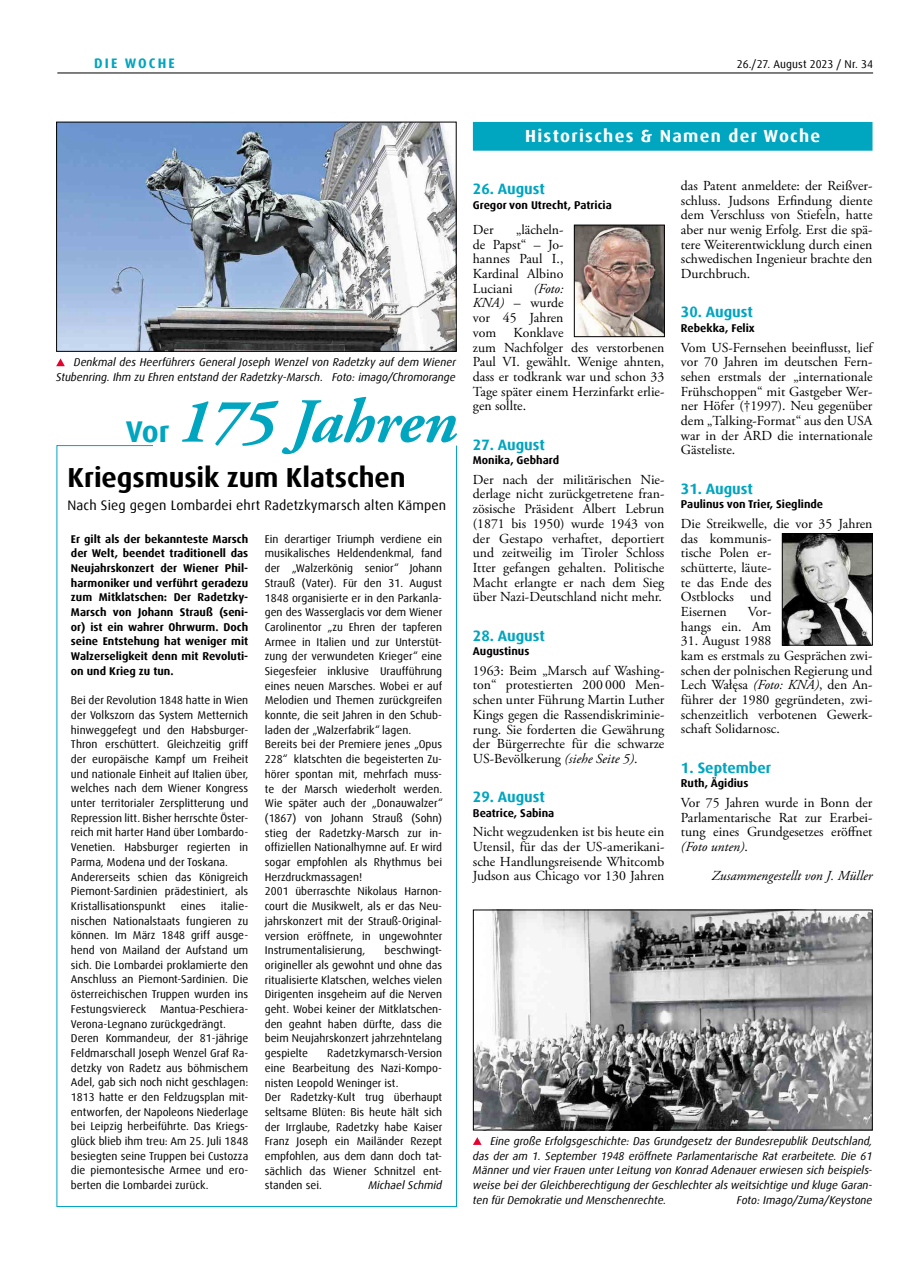
<style>
.page{position:relative;width:908px;height:1276px;background:#fff}
.page>*{position:absolute;margin:0;border:0;box-sizing:border-box;transform-origin:0 0}
.t1{font:italic 700 62.5px "Adobe Garamond Pro";color:#00a5c0}
.t2{font:700 27.5px "Dax Offc Pro";letter-spacing:-.005em;color:#000}
.t3{font:700 17.5px "Dax Offc Pro";letter-spacing:.075em;color:#fff}
.t4{font:700 15px "Dax Offc Pro";color:#00a5c0}
.t5{font:13.75px/14.6px "Adobe Garamond Pro";color:#000;text-align:justify}
.t6{font:13.75px "Dax Offc Pro";letter-spacing:.01em;color:#000}
.t7{font:italic 13.75px "Adobe Garamond Pro";color:#000}
.t8{font:700 13.75px "Dax Offc Pro";letter-spacing:.15em;color:#00a5c0}
.t9{font:11.25px/14.8px "Dax Offc Pro";color:#000}
.t10{font:italic 11.25px/14.8px "Dax Offc Pro";color:#000;text-align:right}
.t11{font:700 11.25px/14.8px "Dax Offc Pro";color:#000;text-align:justify}
.s1{font-family:"Dax Offc Pro";font-style:normal;font-size:30px}
.s2{font-style:italic}
</style>
<div class="page">
<svg style="left:56px;top:445px;width:401px;height:762px"></svg>
<img style="left:58px;top:124px;width:396px;height:225px">
<div style="left:56px;top:122px;width:400px;height:229px;border:1px solid #000"></div>
<div style="left:472px;top:122px;width:400px;height:29px;background:#00a5c0"></div>
<svg style="left:56px;top:358px;width:9px;height:8px"></svg>
<hr style="left:57px;top:73px;width:815px;height:1px;background:#000">
<img style="left:475px;top:912px;width:395px;height:216px">
<div style="left:473px;top:910px;width:399px;height:220px;border:1px solid #000"></div>
<svg style="left:473px;top:1137px;width:8px;height:8px"></svg>
<img style="left:576px;top:227px;width:86px;height:108px">
<div style="left:574px;top:225px;width:90px;height:112px;border:1px solid #000"></div>
<img style="left:783px;top:535px;width:87px;height:108px">
<div style="left:781px;top:533px;width:91px;height:112px;border:1px solid #000"></div>
<p class="t8" style="left:94px;top:54px;width:82px">DIE WOCHE</p>
<p class="t9" style="left:736px;top:56px;width:137px">26./27. August 2023 / Nr. 34</p>
<p class="t10" style="left:56px;top:355px;width:401px">Denkmal des Heerführers General Joseph Wenzel von Radetzky auf dem Wiener<br>Stubenring. Ihm zu Ehren entstand der Radetzky-Marsch. Foto: imago/Chromorange</p>
<h1 class="t1" style="left:126px;top:386px;width:332px"><span class="s1">Vor</span> 175 Jahren</h1>
<h2 class="t2" style="left:68px;top:460px;width:339px">Kriegsmusik zum Klatschen</h2>
<p class="t6" style="left:68px;top:496px;width:380px">Nach Sieg gegen Lombardei ehrt Radetzkymarsch alten Kämpen</p>
<p class="t11" style="left:71px;top:531px;width:179px">Er gilt als der bekannteste Marsch der Welt, beendet traditionell das Neujahrskonzert der Wiener Phil&shy;harmoniker und verführt geradezu zum Mitklatschen: Der Radetzky-Marsch von Johann Strauß (seni&shy;or) ist ein wahrer Ohrwurm. Doch seine Entstehung hat weniger mit Walzerseligkeit denn mit Revoluti&shy;on und Krieg zu tun.</p>
<p class="t9" style="left:71px;top:693px;width:179px">Bei der Revolution 1848 hatte in Wien der Volkszorn das System Metternich hinweggefegt und den Habsburger-Thron erschüttert. Gleichzeitig griff der europäische Kampf um Freiheit und nationale Einheit auf Italien über, welches nach dem Wiener Kongress unter territorialer Zersplitterung und Repression litt. Bisher herrschte Öster&shy;reich mit harter Hand über Lombardo-Venetien. Habsburger regierten in Parma, Modena und der Toskana.<br>Andererseits schien das Königreich Piemont-Sardinien prädestiniert, als Kristallisationspunkt</p>
<p class="t9" style="left:71px;top:898px;width:179px;text-indent:150px">italie&shy;nischen Nationalstaats fungieren zu können. Im März 1848 griff ausge&shy;hend von Mailand der Aufstand um sich. Die Lombardei proklamierte den Anschluss an Piemont-Sardinien. Die österreichischen Truppen wurden ins Festungsviereck Mantua-Peschiera-Verona-Legnano zurückgedrängt.<br>Deren Kommandeur, der 81-jährige Feldmarschall Joseph Wenzel Graf Ra&shy;detzky von Radetz aus böhmischem Adel, gab sich noch nicht geschlagen:<br>1813 hatte er den Feldzugsplan mit&shy;entworfen, der Napoleons Niederlage bei Leipzig herbeiführte. Das Kriegs&shy;glück blieb ihm treu: Am 25. Juli 1848 besiegten seine Truppen bei Custozza die piemontesische Armee und ero&shy;berten die Lombardei zurück.</p>
<p class="t9" style="left:181px;top:898px;width:27px">eines</p>
<p class="t9" style="left:265px;top:531px;width:180px">Ein derartiger Triumph verdiene ein musikalisches Heldendenkmal, fand der „Walzerkönig senior“ Johann Strauß (Vater). Für den 31. August 1848 organisierte er in den Parkanla&shy;gen des Wasserglacis vor dem Wiener Carolinentor „zu Ehren der tapferen Armee in Italien und zur Unterstüt&shy;zung der verwundeten Krieger“ eine Siegesfeier inklusive Uraufführung eines neuen Marsches. Wobei er auf Melodien und Themen zurückgreifen konnte, die seit Jahren in den Schub&shy;laden der „Walzerfabrik“ lagen.<br>Bereits bei der Premiere jenes „Opus 228“ klatschten die begeisterten Zu&shy;hörer spontan mit, mehrfach muss&shy;te der Marsch wiederholt werden.<br>Wie später auch der „Donauwalzer“ (1867) von Johann Strauß (Sohn) stieg der Radetzky-Marsch zur in&shy;offiziellen Nationalhymne auf. Er wird sogar empfohlen als Rhythmus bei Herzdruckmassagen!<br>2001 überraschte Nikolaus Harnon&shy;court die Musikwelt, als er das Neu&shy;jahrskonzert mit der Strauß-Original&shy;version eröffnete, in ungewohnter Instrumentalisierung,</p>
<p class="t9" style="left:265px;top:943px;width:179px;text-align:justify;text-indent:120px">beschwingt&shy;origineller als gewohnt und ohne das ritualisierte Klatschen, welches vielen Dirigenten insgeheim auf die Nerven geht. Wobei keiner der Mitklatschen&shy;den geahnt haben dürfte, dass die beim Neujahrskonzert jahrzehntelang gespielte</p>
<p class="t9" style="left:265px;top:1046px;width:179px;text-indent:62px">Radetzkymarsch-Version eine Bearbeitung des Nazi-Kompo&shy;nisten Leopold Weninger ist.<br>Der Radetzky-Kult trug überhaupt seltsame Blüten: Bis heute hält sich der Irrglaube, Radetzky habe Kaiser<br>Franz Joseph ein Mailänder Rezept empfohlen, aus dem dann doch tat&shy;sächlich das Wiener Schnitzel ent&shy;standen sei.</p>
<p class="t10" style="left:368px;top:1178px;width:75px">Michael Schmid</p>
<h3 class="t3" style="left:525px;top:124px;width:297px">Historisches &amp; Namen der Woche</h3>
<h3 class="t4" style="left:472px;top:179px;width:73px">26. August</h3>
<p class="t11" style="left:472px;top:197px;width:140px">Gregor von Utrecht, Patricia</p>
<p class="t5" style="left:472px;top:223px;width:22px">Der</p>
<p class="t5" style="left:472px;top:223px;width:92px;text-indent:43px">„lächeln&shy;de Papst“ – Jo&shy;hannes Paul I., Kardinal Albino Luciani</p>
<p class="t5" style="left:472px;top:281px;width:92px;text-indent:61px"><span class="s2">(Foto:<br>KNA)</span> – wurde vor 45 Jahren vom</p>
<p class="t5" style="left:472px;top:326px;width:193px;text-align:left;text-indent:41px">Konklave<br>zum Nachfolger des verstorbenen<br>Paul VI. gewählt. Wenige ahnten, dass er todkrank war und schon 33<br>Tage später einem Herzinfarkt erlie&shy;gen sollte.</p>
<h3 class="t4" style="left:472px;top:435px;width:73px">27. August</h3>
<p class="t11" style="left:472px;top:453px;width:88px">Monika, Gebhard</p>
<p class="t5" style="left:472px;top:472px;width:193px">Der nach der militärischen Nie&shy;derlage nicht zurückgetretene fran&shy;zösische Präsident Albert Lebrun (1871 bis 1950) wurde 1943 von der Gestapo verhaftet, deportiert und zeitweilig im Tiroler Schloss Itter gefangen gehalten. Politische Macht erlangte er nach dem Sieg über Nazi-Deutschland nicht mehr.</p>
<h3 class="t4" style="left:472px;top:625px;width:73px">28. August</h3>
<p class="t11" style="left:472px;top:644px;width:58px">Augustinus</p>
<p class="t5" style="left:472px;top:663px;width:193px">1963: Beim „Marsch auf Washing&shy;ton“ protestierten 200 000 Men&shy;schen unter Führung Martin Luther Kings gegen die Rassendiskriminie&shy;rung. Sie forderten die Gewährung der Bürgerrechte für die schwarze US-Bevölkerung <span class="s2">(siehe Seite 5)</span>.</p>
<h3 class="t4" style="left:472px;top:787px;width:73px">29. August</h3>
<p class="t11" style="left:472px;top:805px;width:83px">Beatrice, Sabina</p>
<p class="t5" style="left:472px;top:825px;width:193px">Nicht wegzudenken ist bis heute ein Utensil, für das der US-amerikani&shy;sche Handlungsreisende Whitcomb Judson aus Chicago vor 130 Jahren</p>
<p class="t5" style="left:680px;top:179px;width:193px">das Patent anmeldete: der Reißver&shy;schluss. Judsons Erfindung diente dem Verschluss von Stiefeln, hatte aber nur wenig Erfolg. Erst die spä&shy;tere Weiterentwicklung durch einen schwedischen Ingenieur brachte den Durchbruch.</p>
<h3 class="t4" style="left:680px;top:302px;width:73px">30. August</h3>
<p class="t11" style="left:680px;top:321px;width:75px">Rebekka, Felix</p>
<p class="t5" style="left:680px;top:340px;width:193px">Vom US-Fernsehen beeinflusst, lief vor 70 Jahren im deutschen Fern&shy;sehen erstmals der „internationale Frühschoppen“ mit Gastgeber Wer&shy;ner Höfer (†1997). Neu gegenüber dem „Talking-Format“ aus den USA war in der ARD die internationale Gästeliste.</p>
<h3 class="t4" style="left:680px;top:479px;width:73px">31. August</h3>
<p class="t11" style="left:680px;top:497px;width:144px">Paulinus von Trier, Sieglinde</p>
<p class="t5" style="left:680px;top:516px;width:193px;text-align:left">Die Streikwelle, die vor 35 Jahren das kommunis-<br>tische Polen er-<br>schütterte, läute-<br>te das Ende des<br>Ostblocks und<br>Eisernen</p>
<p class="t5" style="left:680px;top:605px;width:92px;text-align:right">Vor-<br>hangs ein. Am</p>
<p class="t5" style="left:680px;top:634px;width:193px;text-align:left">31. August 1988<br>kam es erstmals zu Gesprächen zwi&shy;schen der polnischen Regierung und<br>Lech Wałęsa <span class="s2">(Foto: KNA)</span>, den An&shy;führer der 1980 gegründeten, zwi&shy;schenzeitlich verbotenen Gewerk&shy;schaft Solidarnosc.</p>
<h3 class="t4" style="left:680px;top:758px;width:92px">1. September</h3>
<p class="t11" style="left:680px;top:776px;width:69px">Ruth, Ägidius</p>
<p class="t5" style="left:680px;top:796px;width:193px">Vor 75 Jahren wurde in Bonn der Parlamentarische Rat zur Erarbei&shy;tung eines Grundgesetzes eröffnet <span class="s2">(Foto unten)</span>.</p>
<p class="t7" style="left:711px;top:868px;width:162px">Zusammengestellt von J. Müller</p>
<p class="t10" style="left:472px;top:1133px;width:401px;text-align:justify;text-indent:18px">Eine große Erfolgsgeschichte: Das Grundgesetz der Bundesrepublik Deutschland, das der am 1. September 1948 eröffnete Parlamentarische Rat erarbeitete. Die 61<br>Männer und vier Frauen unter Leitung von Konrad Adenauer erwiesen sich beispiels&shy;weise bei der Gleichberechtigung der Geschlechter als weitsichtige und kluge Garan&shy;ten für Demokratie und Menschenrechte.</p>
<p class="t10" style="left:736px;top:1192px;width:137px">Foto: Imago/Zuma/Keystone</p>
</div>
